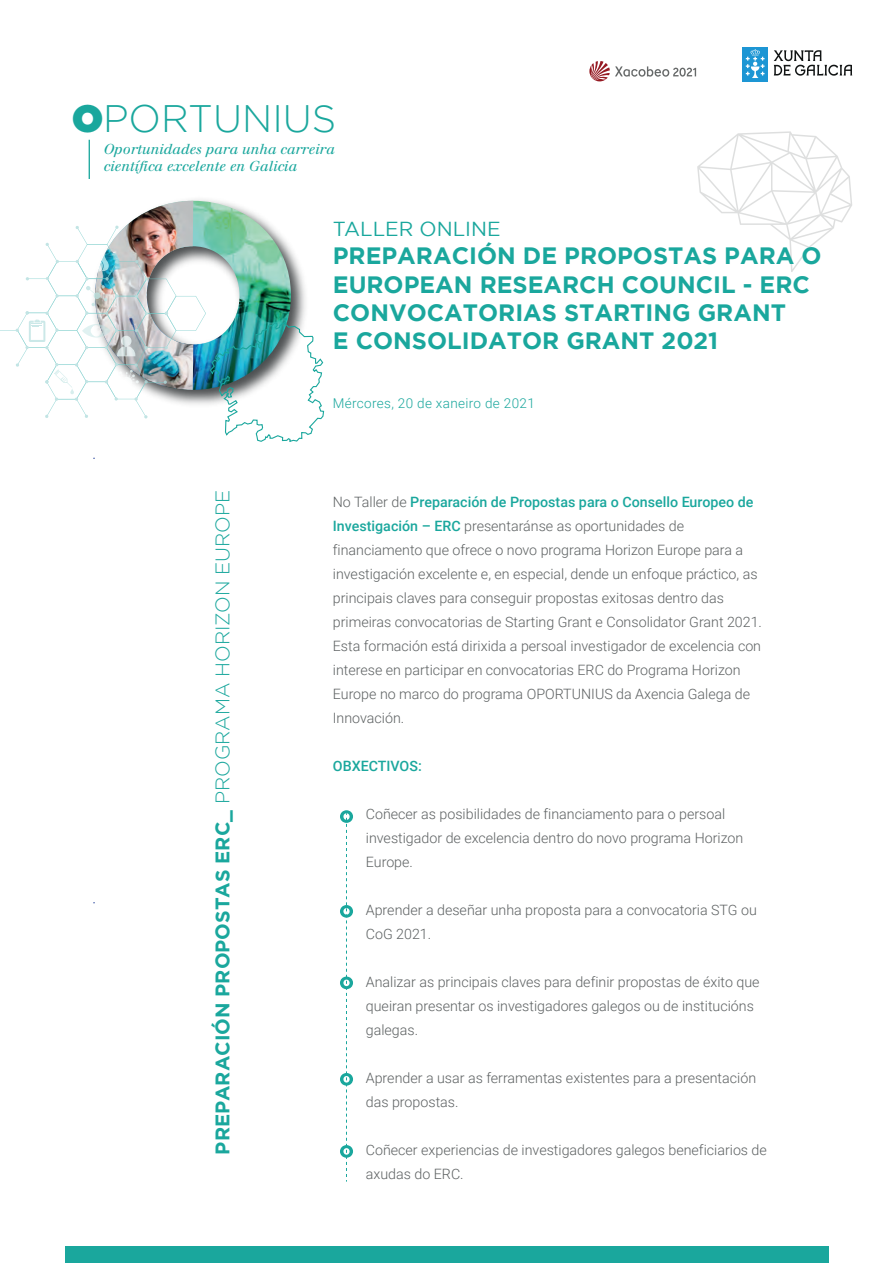
<style>
.page{position:relative;width:893px;height:1263px;background:#fff}
.page>*{position:absolute;margin:0;border:0;box-sizing:border-box;transform-origin:0 0}
.t1{font:300 38.25px "Gotham";color:#1aa79d}
.t2{font:700 23.55px/28.3px "Gotham";color:#1aa79d}
.t3{font:20.25px "Gotham";color:#1aa79d}
.t4{font:700 19.65px "Gotham";color:#1aa79d}
.t5{font:300 14.25px/24px "Roboto";color:#5d6162}
.t6{font:500 14.25px "Roboto";color:#1aa79d}
.t7{font:italic 14.1px/17px "Justus";color:#1aa79d}
.t8{font:300 13.5px "Roboto";letter-spacing:.025em;color:#1aa79d}
.s1{font-weight:900}
.s2{font-weight:300}
.s3{font-weight:500;color:#1aa79d}
</style>
<div class="page">
<svg style="left:697px;top:131px;width:155px;height:141px"></svg>
<img style="left:193px;top:201px;width:78px;height:25px">
<img style="left:116px;top:201px;width:77px;height:25px">
<img style="left:0;top:226px;width:325px;height:216px">
<div style="left:742px;top:47px;width:26px;height:34px;background:#1d96d4"></div>
<svg style="left:746px;top:49px;width:18px;height:29px"></svg>
<svg style="left:774px;top:50px;width:78px;height:26px"></svg>
<svg style="left:589px;top:61px;width:107px;height:20px"></svg>
<hr style="left:89px;top:140px;width:1px;height:39px;background:#1aa79d">
<svg style="left:340px;top:810px;width:13px;height:371px"></svg>
<div style="left:65px;top:1247px;width:763px;height:16px;background:#1aa79d"></div>
<h1 class="t1" style="left:72px;top:97px;width:266px"><span class="s1">O</span>PORTUNIUS</h1>
<p class="t7" style="left:104px;top:140px;width:233px">Oportunidades para unha carreira científica excelente en Galicia</p>
<h3 class="t3" style="left:333px;top:218px;width:169px">TALLER ONLINE</h3>
<h2 class="t2" style="left:333px;top:241px;width:490px">PREPARACIÓN DE PROPOSTAS PARA O<br>EUROPEAN RESEARCH COUNCIL - ERC<br>CONVOCATORIAS STARTING GRANT<br>E CONSOLIDATOR GRANT 2021</h2>
<h3 class="t4" style="left:211px;top:1154px;width:666px;rotate:-90deg">PREPARACIÓN PROPOSTAS ERC_ <span class="s2">PROGRAMA HORIZON EUROPE</span></h3>
<p class="t8" style="left:333px;top:393px;width:203px">Mércores, 20 de xaneiro de 2021</p>
<p class="t5" style="left:333px;top:490px;width:431px">No Taller de <span class="s3">Preparación de Propostas para o Consello Europeo de Investigación – ERC</span> presentaránse as oportunidades de financiamento que ofrece o novo programa Horizon Europe para a investigación excelente e, en especial, dende un enfoque práctico, as principais claves para conseguir propostas exitosas dentro das primeiras convocatorias de Starting Grant e Consolidator Grant 2021.<br>Esta formación está dirixida a persoal investigador de excelencia con interese en participar en convocatorias ERC do Programa Horizon Europe no marco do programa OPORTUNIUS da Axencia Galega de Innovación.</p>
<p class="t6" style="left:333px;top:756px;width:91px">OBXECTIVOS:</p>
<p class="t5" style="left:366px;top:802px;width:379px">Coñecer as posibilidades de financiamento para o persoal investigador de excelencia dentro do novo programa Horizon<br>Europe.</p>
<p class="t5" style="left:366px;top:898px;width:393px">Aprender a deseñar unha proposta para a convocatoria STG ou<br>CoG 2021.</p>
<p class="t5" style="left:366px;top:970px;width:395px">Analizar as principais claves para definir propostas de éxito que queiran presentar os investigadores galegos ou de institucións galegas.</p>
<p class="t5" style="left:366px;top:1066px;width:392px">Aprender a usar as ferramentas existentes para a presentación das propostas.</p>
<p class="t5" style="left:366px;top:1138px;width:403px">Coñecer experiencias de investigadores galegos beneficiarios de axudas do ERC.</p>
</div>
